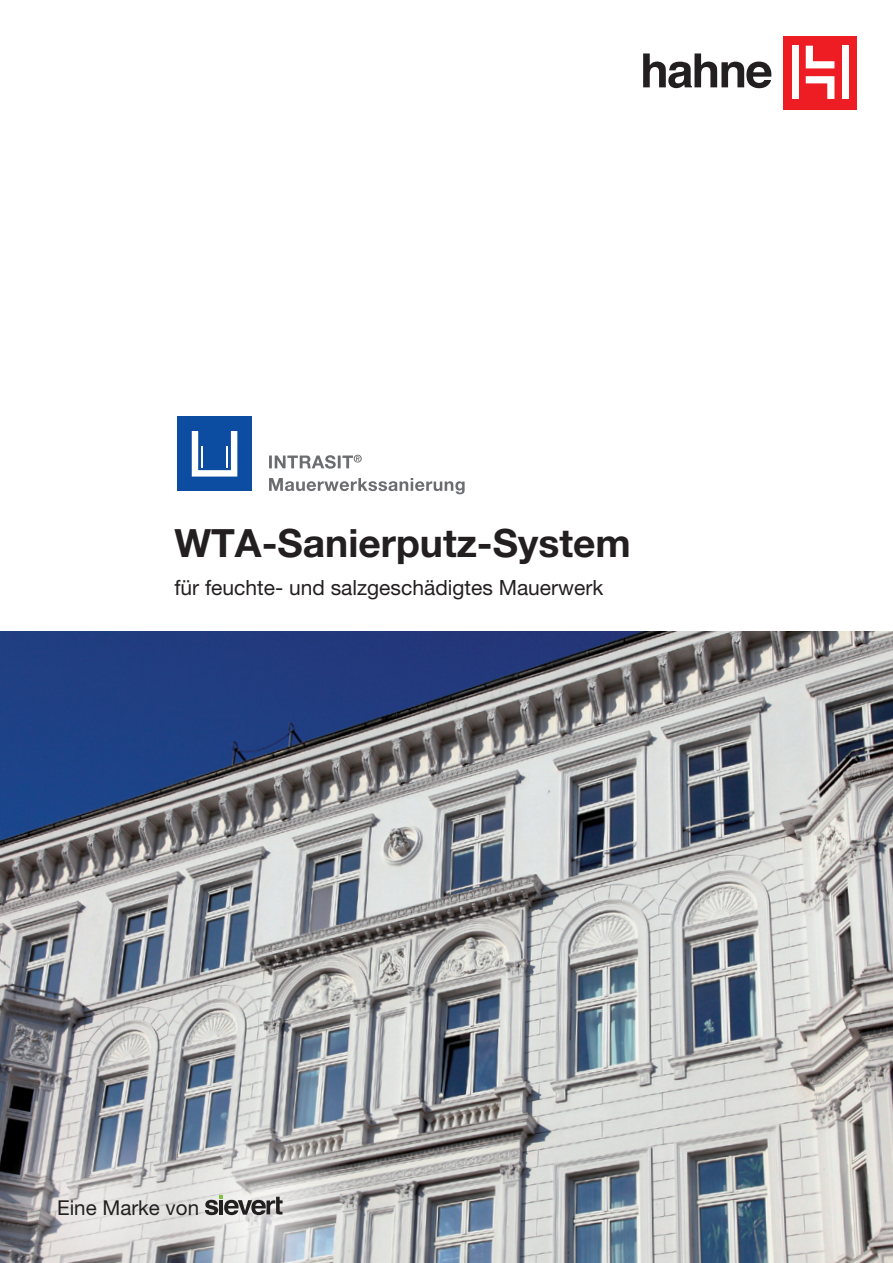
<style>
.page{position:relative;width:893px;height:1263px;background:#fff}
.page>*{position:absolute;margin:0;border:0;box-sizing:border-box;transform-origin:0 0}
.t1{font:700 39px "Helvetica Neue LT Pro";color:#231f20}
.t2{font:21px "Helvetica Neue LT Pro";color:#231f20}
.t3{font:20.55px "Helvetica Neue LT Pro";color:#231f20}
</style>
<div class="page">
<img style="left:0;top:631px;width:893px;height:632px">
<svg style="left:269px;top:478px;width:196px;height:16px"></svg>
<svg style="left:269px;top:455px;width:93px;height:14px"></svg>
<div style="left:177px;top:417px;width:75px;height:74px;background:#0d4da1"></div>
<svg style="left:192px;top:431px;width:46px;height:46px"></svg>
<hr style="left:201px;top:446px;width:2px;height:21px;background:#fff">
<hr style="left:226px;top:446px;width:2px;height:21px;background:#fff">
<div style="left:783px;top:36px;width:74px;height:73px;background:#ee1d23"></div>
<div style="left:792px;top:46px;width:6px;height:53px;background:#fff"></div>
<svg style="left:806px;top:76px;width:28px;height:23px"></svg>
<svg style="left:806px;top:46px;width:28px;height:22px"></svg>
<div style="left:842px;top:46px;width:6px;height:53px;background:#fff"></div>
<svg style="left:643px;top:53px;width:128px;height:35px"></svg>
<svg style="left:0;top:1114px;width:366px;height:149px;background:#b1b2b5"></svg>
<h1 class="t1" style="left:174px;top:519px;width:458px">WTA-Sanierputz-System</h1>
<p class="t2" style="left:174px;top:575px;width:430px">für feuchte- und salzgeschädigtes Mauerwerk</p>
<p class="t3" style="left:57px;top:1195px;width:143px">Eine Marke von</p>
</div>
